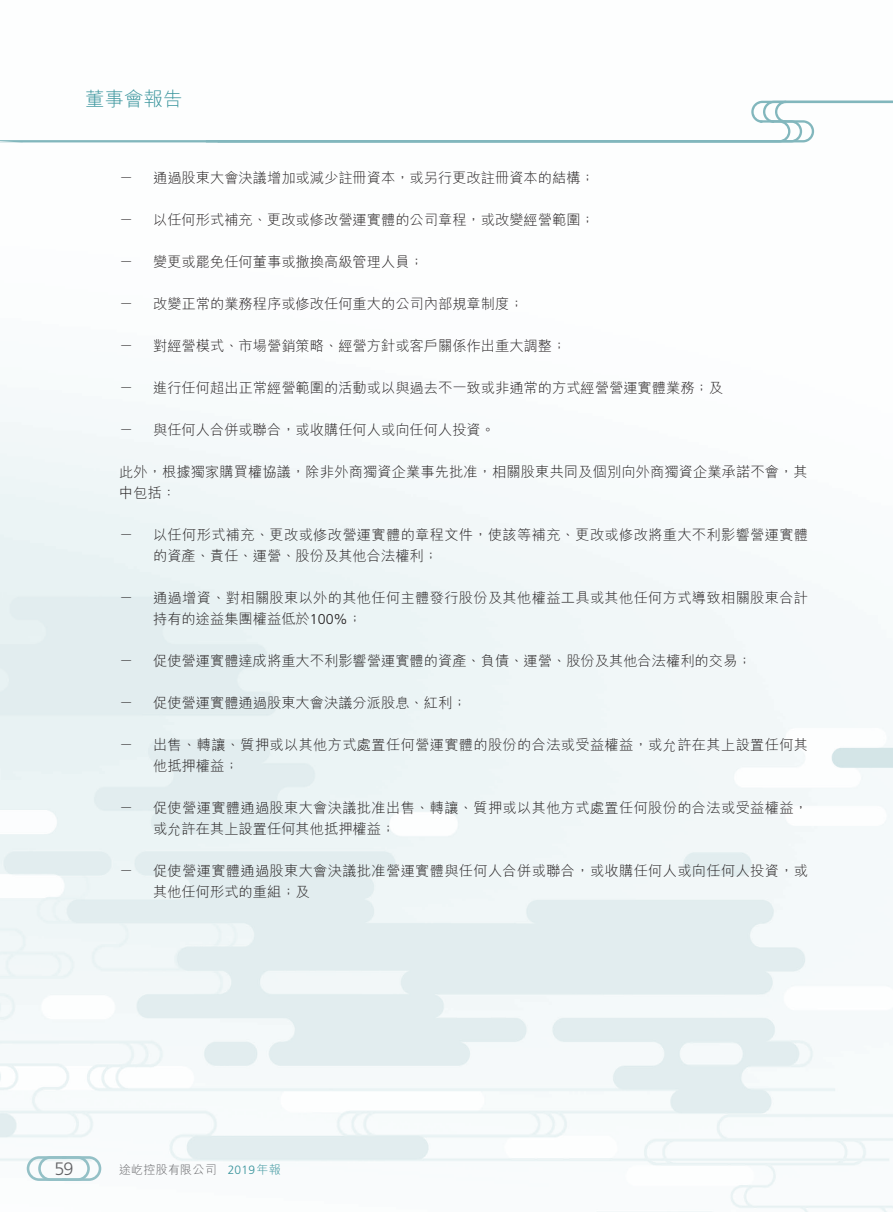
<style>
.page{position:relative;width:893px;height:1212px;background:#fff}
.page>*{position:absolute;margin:0;border:0;box-sizing:border-box;transform-origin:0 0}
.t1{font:300 19.5px "M Hei HK";color:#37939b}
.t2{font:300 18px "Frutiger LT Std";color:#636366}
.t3{font:300 14.25px/21px "M Hei HK";color:#231f20}
.t4{font:300 14.25px "M Hei HK";letter-spacing:.02em;color:#231f20}
.t5{font:300 12px "M Hei HK";letter-spacing:.02em;color:#636366}
.t6{font:300 12px "Frutiger LT Std";color:#37939b}
.s1{font-family:"Frutiger LT Std"}
.s2{font-family:"M Hei HK"}
</style>
<div class="page">
<svg style="left:0;top:101px;width:893px;height:41px"></svg>
<svg style="left:27px;top:1156px;width:74px;height:25px"></svg>
<h1 class="t1" style="left:85px;top:85px;width:99px">董事會報告</h1>
<p class="t3" style="left:119px;top:167px;width:16px">－</p>
<p class="t3" style="left:119px;top:209px;width:16px">－</p>
<p class="t3" style="left:119px;top:251px;width:16px">－</p>
<p class="t3" style="left:119px;top:293px;width:16px">－</p>
<p class="t3" style="left:119px;top:335px;width:16px">－</p>
<p class="t3" style="left:119px;top:377px;width:16px">－</p>
<p class="t3" style="left:153px;top:167px;width:443px">通過股東大會決議增加或減少註冊資本，或另行更改註冊資本的結構;</p>
<p class="t3" style="left:153px;top:209px;width:443px">以任何形式補充、更改或修改營運實體的公司章程，或改變經營範圍;</p>
<p class="t3" style="left:153px;top:251px;width:272px">變更或罷免任何董事或撤換高級管理人員;</p>
<p class="t3" style="left:153px;top:293px;width:372px">改變正常的業務程序或修改任何重大的公司內部規章制度;</p>
<p class="t3" style="left:153px;top:335px;width:415px">對經營模式、市場營銷策略、經營方針或客戶關係作出重大調整;</p>
<p class="t3" style="left:153px;top:377px;width:572px">進行任何超出正常經營範圍的活動或以與過去不一致或非通常的方式經營營運實體業務；及</p>
<p class="t3" style="left:153px;top:419px;width:344px">與任何人合併或聯合，或收購任何人或向任何人投資。</p>
<p class="t3" style="left:119px;top:419px;width:16px">－</p>
<p class="t3" style="left:119px;top:460px;width:690px">此外，根據獨家購買權協議，除非外商獨資企業事先批准，相關股東共同及個別向外商獨資企業承諾不會，其中包括：</p>
<p class="t4" style="left:153px;top:525px;width:657px">以任何形式補充、更改或修改營運實體的章程文件，使該等補充、更改或修改將重大不利影響營運實體</p>
<p class="t3" style="left:119px;top:523px;width:16px">－</p>
<p class="t3" style="left:119px;top:586px;width:16px">－</p>
<p class="t3" style="left:119px;top:649px;width:16px">－</p>
<p class="t3" style="left:119px;top:691px;width:16px">－</p>
<p class="t3" style="left:119px;top:733px;width:16px">－</p>
<p class="t3" style="left:119px;top:796px;width:16px">－</p>
<p class="t3" style="left:119px;top:859px;width:16px">－</p>
<p class="t3" style="left:153px;top:544px;width:287px">的資產、責任、運營、股份及其他合法權利;</p>
<p class="t4" style="left:153px;top:588px;width:657px">通過增資、對相關股東以外的其他任何主體發行股份及其他權益工具或其他任何方式導致相關股東合計</p>
<p class="t3" style="left:153px;top:607px;width:211px">持有的途益集團權益低於<span class="s1">100%</span>;</p>
<p class="t3" style="left:153px;top:649px;width:600px">促使營運實體達成將重大不利影響營運實體的資產、負債、運營、股份及其他合法權利的交易;</p>
<p class="t3" style="left:153px;top:691px;width:315px">促使營運實體通過股東大會決議分派股息、紅利;</p>
<p class="t4" style="left:153px;top:735px;width:657px">出售、轉讓、質押或以其他方式處置任何營運實體的股份的合法或受益權益，或允許在其上設置任何其</p>
<p class="t3" style="left:153px;top:754px;width:87px">他抵押權益;</p>
<p class="t4" style="left:153px;top:798px;width:657px">促使營運實體通過股東大會決議批准出售、轉讓、質押或以其他方式處置任何股份的合法或受益權益，</p>
<p class="t3" style="left:153px;top:817px;width:244px">或允許在其上設置任何其他抵押權益;</p>
<p class="t4" style="left:153px;top:861px;width:657px">促使營運實體通過股東大會決議批准營運實體與任何人合併或聯合，或收購任何人或向任何人投資，或</p>
<p class="t3" style="left:153px;top:880px;width:158px">其他任何形式的重組；及</p>
<p class="t2" style="left:54px;top:1158px;width:21px">59</p>
<p class="t5" style="left:119px;top:1161px;width:99px">途屹控股有限公司</p>
<p class="t6" style="left:228px;top:1162px;width:55px">2019<span class="s2">年報</span></p>
</div>
